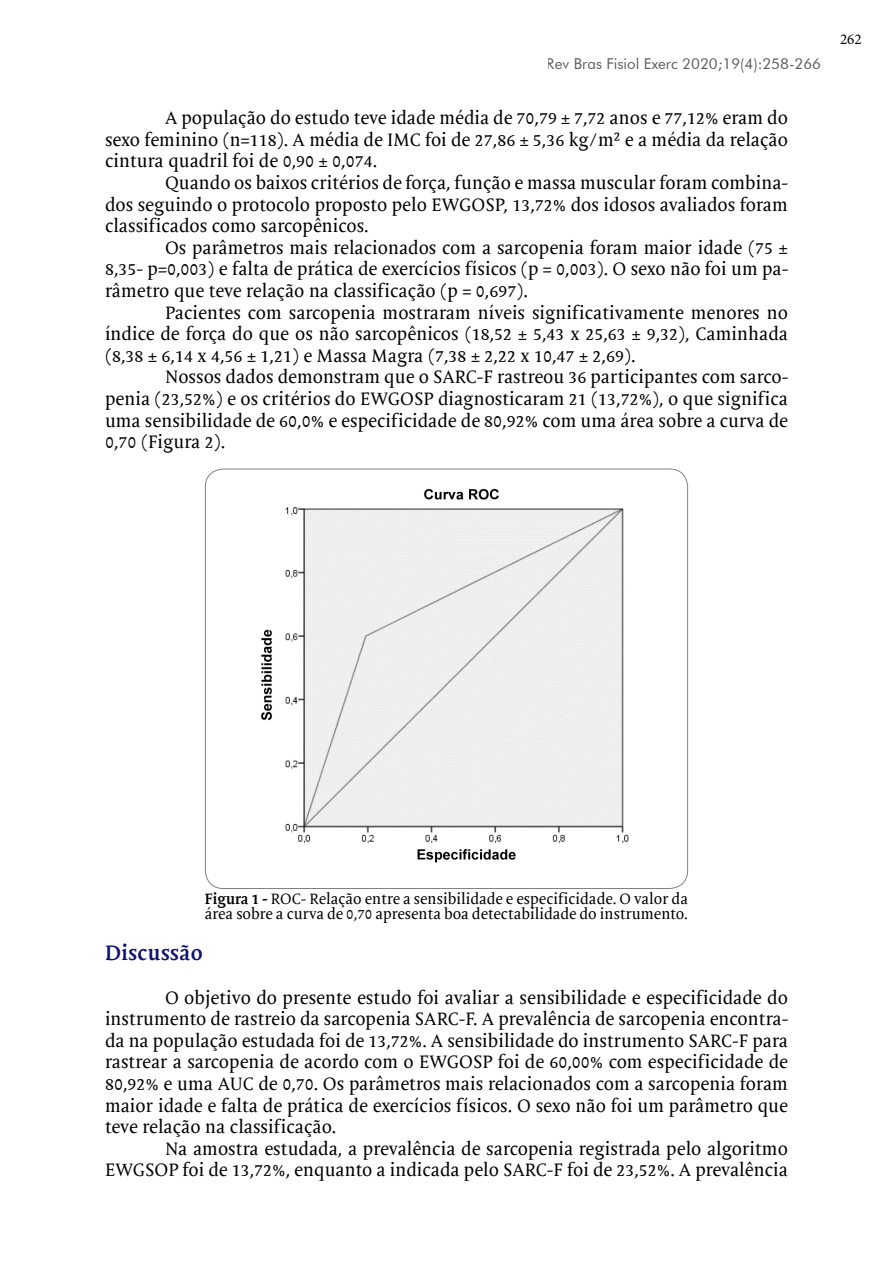
<style>
.page{position:relative;width:893px;height:1263px;background:#fff}
.page>*{position:absolute;margin:0;border:0;box-sizing:border-box;transform-origin:0 0}
.t1{font:700 21px "Mantika Book W01";letter-spacing:.02em;color:#101070}
.t2{font:18px/21.6px "Mantika Book W01";color:#000;text-align:justify}
.t3{font:15px/15px "Mantika Book W01";color:#000}
.t4{font:15px "Futura BT";color:#000}
.t5{font:15px "Minion Pro";color:#000}
.s1{font-weight:700}
</style>
<div class="page">
<img style="left:261px;top:488px;width:368px;height:375px">
<p class="t4" style="left:547px;top:55px;width:276px">Rev Bras Fisiol Exerc 2020;19(4):258-266</p>
<p class="t2" style="left:105px;top:107px;width:684px;text-indent:60px">A população do estudo teve idade média de 70,79 ± 7,72 anos e 77,12% eram do sexo feminino (n=118). A média de IMC foi de 27,86 ± 5,36 kg/m² e a média da relação cintura quadril foi de 0,90 ± 0,074.</p>
<p class="t2" style="left:105px;top:172px;width:685px;text-indent:60px">Quando os baixos critérios de força, função e massa muscular foram combina&shy;dos seguindo o protocolo proposto pelo EWGOSP, 13,72% dos idosos avaliados foram classificados como sarcopênicos.</p>
<p class="t2" style="left:105px;top:237px;width:685px;text-indent:60px">Os parâmetros mais relacionados com a sarcopenia foram maior idade (75 ± 8,35- p=0,003) e falta de prática de exercícios físicos (p = 0,003). O sexo não foi um pa&shy;râmetro que teve relação na classificação (p = 0,697).</p>
<p class="t2" style="left:105px;top:302px;width:684px;text-indent:60px">Pacientes com sarcopenia mostraram níveis significativamente menores no índice de força do que os não sarcopênicos (18,52 ± 5,43 x 25,63 ± 9,32), Caminhada (8,38 ± 6,14 x 4,56 ± 1,21) e Massa Magra (7,38 ± 2,22 x 10,47 ± 2,69).</p>
<p class="t2" style="left:105px;top:367px;width:685px;text-indent:60px">Nossos dados demonstram que o SARC-F rastreou 36 participantes com sarco&shy;penia (23,52%) e os critérios do EWGOSP diagnosticaram 21 (13,72%), o que significa uma sensibilidade de 60,0% e especificidade de 80,92% com uma área sobre a curva de 0,70 (Figura 2).</p>
<p class="t5" style="left:840px;top:29px;width:23px">262</p>
<p class="t3" style="left:205px;top:891px;width:485px"><span class="s1">Figura 1 -</span> ROC- Relação entre a sensibilidade e especificidade. O valor da área sobre a curva de 0,70 apresenta boa detectabilidade do instrumento.</p>
<p class="t1" style="left:105px;top:941px;width:99px">Discussão</p>
<p class="t2" style="left:105px;top:987px;width:685px;text-indent:60px">O objetivo do presente estudo foi avaliar a sensibilidade e especificidade do instrumento de rastreio da sarcopenia SARC-F. A prevalência de sarcopenia encontra&shy;da na população estudada foi de 13,72%. A sensibilidade do instrumento SARC-F para rastrear a sarcopenia de acordo com o EWGOSP foi de 60,00% com especificidade de 80,92% e uma AUC de 0,70. Os parâmetros mais relacionados com a sarcopenia foram maior idade e falta de prática de exercícios físicos. O sexo não foi um parâmetro que teve relação na classificação.</p>
<p class="t2" style="left:105px;top:1138px;width:684px;text-align:right">Na amostra estudada, a prevalência de sarcopenia registrada pelo algoritmo<br>EWGSOP foi de 13,72%, enquanto a indicada pelo SARC-F foi de 23,52%. A prevalência</p>
</div>
